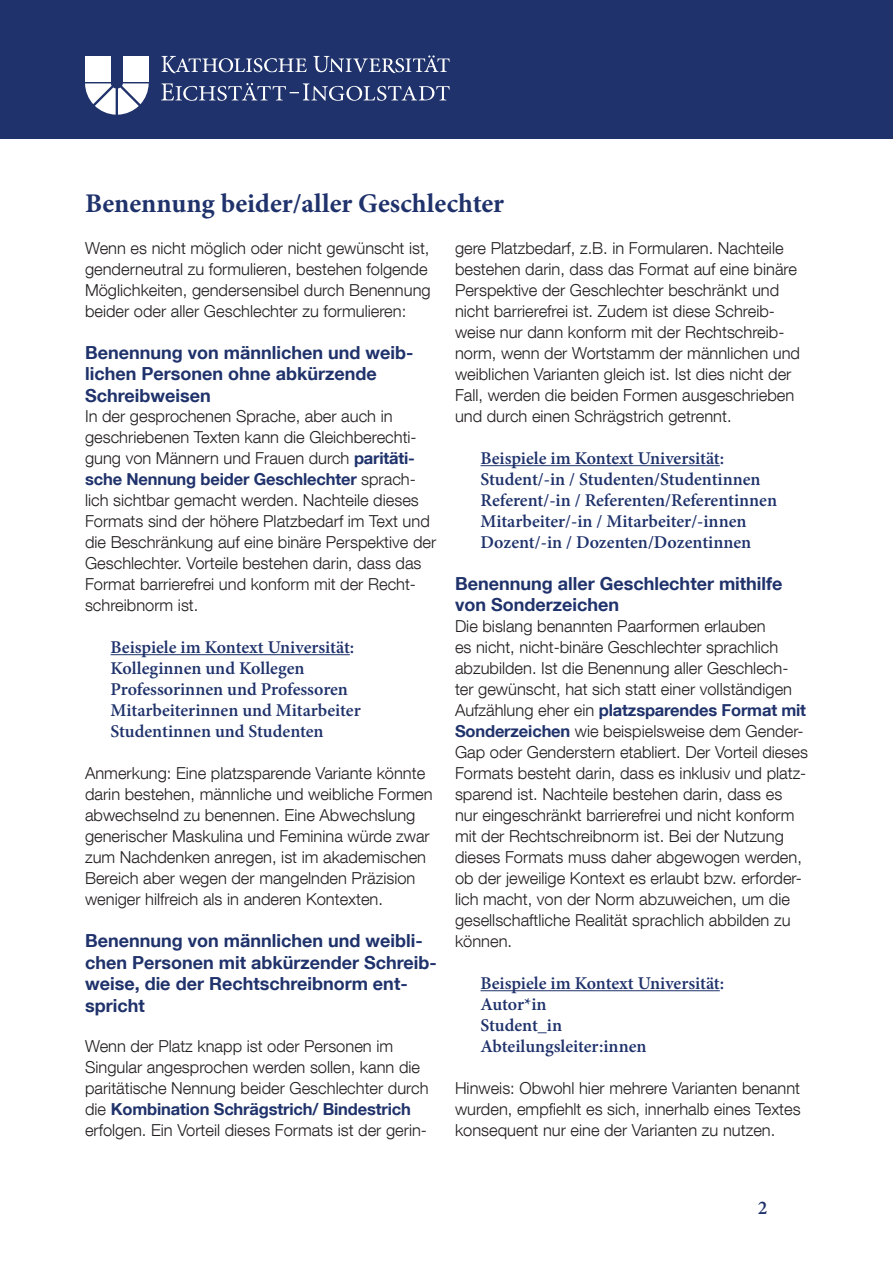
<style>
.page{position:relative;width:893px;height:1263px;background:#fff}
.page>*{position:absolute;margin:0;border:0;box-sizing:border-box;transform-origin:0 0}
.Überschrift_blau{font:700 27px "Minion Pro";color:#1f326b}
.t1{font:600 19.5px "Minion Pro";color:#1f326b}
.Fließtext{font:600 18px "Minion Pro";letter-spacing:-.005em;color:#1f326b}
.Überschrift2{font:700 18px/21.6px "Helvetica Neue LT Com";color:#1f326b}
.Fließtext-2{font:300 16.5px/21px "Helvetica Neue LT Com";color:#231f20}
.s1{font-weight:700;color:#1f326b}
</style>
<div class="page">
<div style="left:0;top:0;width:893px;height:138px;background:#1f326b"></div>
<svg style="left:161px;top:83px;width:289px;height:18px"></svg>
<svg style="left:162px;top:55px;width:288px;height:18px"></svg>
<div style="left:85px;top:56px;width:26px;height:25px;background:#fff"></div>
<div style="left:123px;top:56px;width:26px;height:25px;background:#fff"></div>
<svg style="left:85px;top:83px;width:64px;height:32px"></svg>
<hr style="left:111px;top:654px;width:239px;height:1px;background:#1f326b">
<hr style="left:480px;top:465px;width:240px;height:1px;background:#1f326b">
<hr style="left:480px;top:990px;width:240px;height:1px;background:#1f326b">
<p class="Überschrift_blau" style="left:85px;top:187px;width:421px">Benennung beider/aller Geschlechter</p>
<p class="Fließtext-2" style="left:85px;top:237px;width:347px">Wenn es nicht möglich oder nicht gewünscht ist, genderneutral zu formulieren, bestehen folgende Möglichkeiten, gendersensibel durch Benennung beider oder aller Geschlechter zu formulieren:</p>
<p class="Überschrift2" style="left:85px;top:341px;width:330px">Benennung von männlichen und weib&shy;lichen Personen ohne abkürzende<br>Schreibweisen</p>
<p class="Fließtext-2" style="left:85px;top:405px;width:353px">In der gesprochenen Sprache, aber auch in geschriebenen Texten kann die Gleichberechti&shy;gung von Männern und Frauen durch <span class="s1">paritäti&shy;sche Nennung beider Geschlechter</span> sprach&shy;lich sichtbar gemacht werden. Nachteile dieses Formats sind der höhere Platzbedarf im Text und die Beschränkung auf eine binäre Perspektive der Geschlechter. Vorteile bestehen darin, dass das Format barrierefrei und konform mit der Recht&shy;schreibnorm ist.</p>
<p class="Fließtext" style="left:111px;top:635px;width:245px">Beispiele im Kontext Universität:</p>
<p class="Fließtext" style="left:111px;top:656px;width:195px">Kolleginnen und Kollegen</p>
<p class="Fließtext" style="left:111px;top:677px;width:239px">Professorinnen und Professoren</p>
<p class="Fließtext" style="left:111px;top:698px;width:252px">Mitarbeiterinnen und Mitarbeiter</p>
<p class="Fließtext" style="left:111px;top:719px;width:215px">Studentinnen und Studenten</p>
<p class="Fließtext-2" style="left:85px;top:762px;width:349px">Anmerkung: Eine platzsparende Variante könnte darin bestehen, männliche und weibliche Formen abwechselnd zu benennen. Eine Abwechslung generischer Maskulina und Feminina würde zwar zum Nachdenken anregen, ist im akademischen Bereich aber wegen der mangelnden Präzision weniger hilfreich als in anderen Kontexten.</p>
<p class="Überschrift2" style="left:85px;top:929px;width:353px">Benennung von männlichen und weibli&shy;chen Personen mit abkürzender Schreib&shy;weise, die der Rechtschreibnorm ent&shy;spricht</p>
<p class="Fließtext-2" style="left:85px;top:1035px;width:345px">Wenn der Platz knapp ist oder Personen im Singular angesprochen werden sollen, kann die paritätische Nennung beider Geschlechter durch die <span class="s1">Kombination Schrägstrich/ Bindestrich </span>erfolgen. Ein Vorteil dieses Formats ist der gerin-</p>
<p class="Fließtext-2" style="left:455px;top:237px;width:347px">gere Platzbedarf, z.B. in Formularen. Nachteile bestehen darin, dass das Format auf eine binäre Perspektive der Geschlechter beschränkt und nicht barrierefrei ist. Zudem ist diese Schreib&shy;weise nur dann konform mit der Rechtschreib&shy;norm, wenn der Wortstamm der männlichen und weiblichen Varianten gleich ist. Ist dies nicht der Fall, werden die beiden Formen ausgeschrieben und durch einen Schrägstrich getrennt.</p>
<p class="Fließtext" style="left:480px;top:446px;width:245px">Beispiele im Kontext Universität:</p>
<p class="Fließtext" style="left:480px;top:467px;width:282px">Student/-in / Studenten/Studentinnen</p>
<p class="Fließtext" style="left:480px;top:488px;width:298px">Referent/-in / Referenten/Referentinnen</p>
<p class="Fließtext" style="left:480px;top:509px;width:268px">Mitarbeiter/-in / Mitarbeiter/-innen</p>
<p class="Fließtext" style="left:480px;top:530px;width:272px">Dozent/-in / Dozenten/Dozentinnen</p>
<p class="Überschrift2" style="left:455px;top:572px;width:329px">Benennung aller Geschlechter mithilfe von Sonderzeichen</p>
<p class="Fließtext-2" style="left:455px;top:615px;width:354px">Die bislang benannten Paarformen erlauben<br>es nicht, nicht-binäre Geschlechter sprachlich abzubilden. Ist die Benennung aller Geschlech&shy;ter gewünscht, hat sich statt einer vollständigen Aufzählung eher ein <span class="s1">platzsparendes Format mit Sonderzeichen</span> wie beispielsweise dem Gender-Gap oder Genderstern etabliert. Der Vorteil dieses Formats besteht darin, dass es inklusiv und platz&shy;sparend ist. Nachteile bestehen darin, dass es nur eingeschränkt barrierefrei und nicht konform mit der Rechtschreibnorm ist. Bei der Nutzung dieses Formats muss daher abgewogen werden, ob der jeweilige Kontext es erlaubt bzw. erforder&shy;lich macht, von der Norm abzuweichen, um die gesellschaftliche Realität sprachlich abbilden zu können.</p>
<p class="Fließtext" style="left:480px;top:971px;width:245px">Beispiele im Kontext Universität:</p>
<p class="Fließtext" style="left:480px;top:992px;width:68px">Autor*in</p>
<p class="Fließtext" style="left:480px;top:1013px;width:83px">Student_in</p>
<p class="Fließtext" style="left:480px;top:1034px;width:168px">Abteilungsleiter:innen</p>
<p class="Fließtext-2" style="left:455px;top:1077px;width:347px;text-align:justify">Hinweis: Obwohl hier mehrere Varianten benannt wurden, empfiehlt es sich, innerhalb eines Textes konsequent nur eine der Varianten zu nutzen.</p>
<p class="t1" style="left:758px;top:1194px;width:11px">2</p>
</div>
